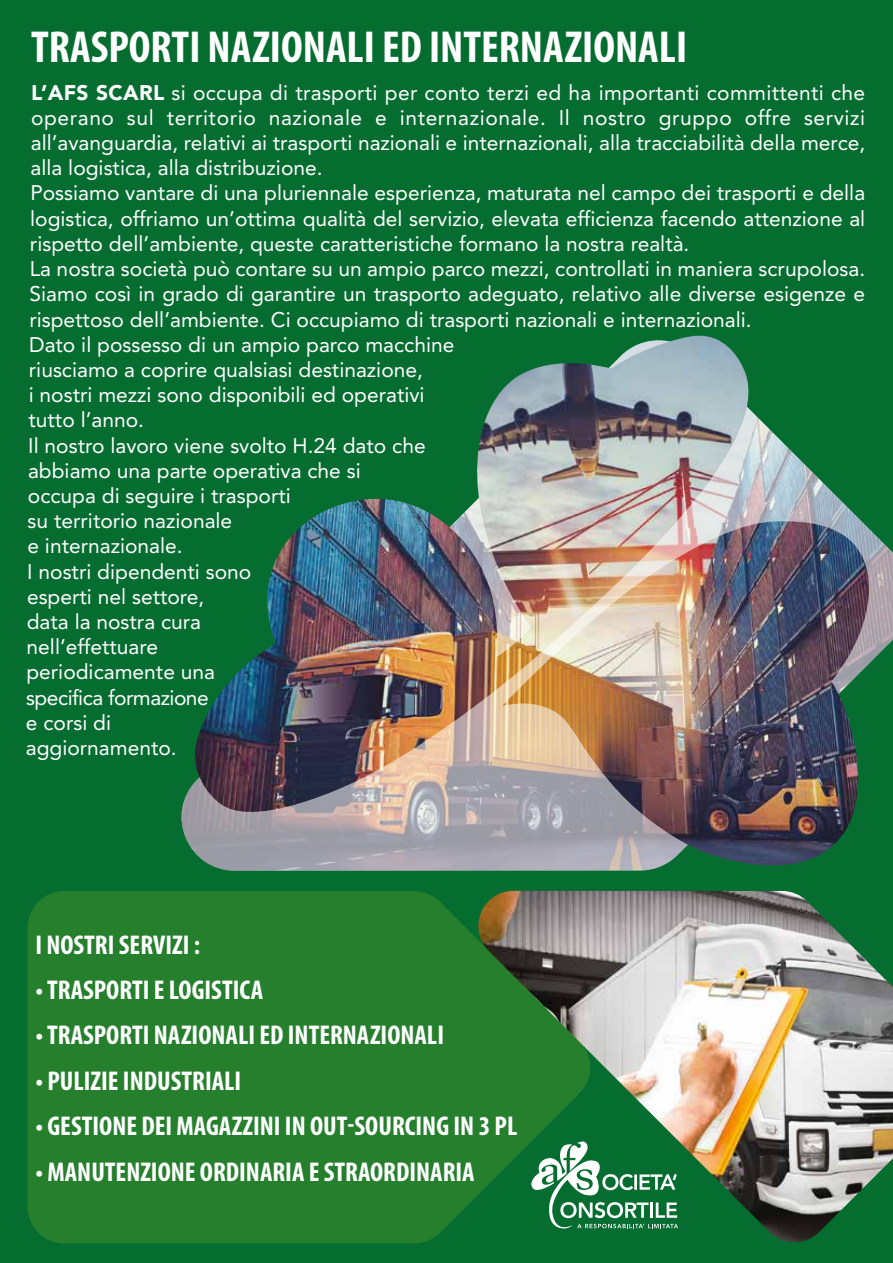
<style>
.page{position:relative;width:893px;height:1263px;background:#066d31}
.page>*{position:absolute;margin:0;border:0;box-sizing:border-box;transform-origin:0 0}
.t1{font:700 condensed 45px "Myriad Pro";color:#fff}
.t2{font:700 condensed 27.3px "Myriad Pro";color:#fff}
.t3{font:21px/25.2px "Avenir";color:#fff}
.s1{font-weight:900}
</style>
<div class="page">
<img style="left:181px;top:340px;width:712px;height:531px">
<img style="left:590px;top:891px;width:303px;height:351px">
<svg style="left:28px;top:891px;width:562px;height:352px;background:#287c30"></svg>
<svg style="left:531px;top:1141px;width:147px;height:88px"></svg>
<h1 class="t1" style="left:31px;top:19px;width:657px">TRASPORTI NAZIONALI ED INTERNAZIONALI</h1>
<p class="t3" style="left:26px;top:80px;width:841px"><span class="s1">L’AFS SCARL</span> si occupa di trasporti per conto terzi ed ha importanti committenti che operano sul territorio nazionale e internazionale. Il nostro gruppo offre servizi all’avanguardia, relativi ai trasporti nazionali e internazionali, alla tracciabilità della merce, alla logistica, alla distribuzione.<br>Possiamo vantare di una pluriennale esperienza, maturata nel campo dei trasporti e della logistica, offriamo un’ottima qualità del servizio, elevata efficienza facendo attenzione al rispetto dell’ambiente, queste caratteristiche formano la nostra realtà.<br>La nostra società può contare su un ampio parco mezzi, controllati in maniera scrupolosa.<br>Siamo così in grado di garantire un trasporto adeguato, relativo alle diverse esigenze e rispettoso dell’ambiente. Ci occupiamo di trasporti nazionali e internazionali.<br>Dato il possesso di un ampio parco macchine<br>riusciamo a coprire qualsiasi destinazione,<br>i nostri mezzi sono disponibili ed operativi<br>tutto l’anno.<br>Il nostro lavoro viene svolto H.24 dato che<br>abbiamo una parte operativa che si<br>occupa di seguire i trasporti<br>su territorio nazionale<br>e internazionale.<br>I nostri dipendenti sono<br>esperti nel settore,<br>data la nostra cura<br>nell’effettuare<br>periodicamente una<br>specifica formazione<br>e corsi di<br>aggiornamento.</p>
<h2 class="t2" style="left:35px;top:927px;width:166px">I NOSTRI SERVIZI :</h2>
<h2 class="t2" style="left:35px;top:973px;width:229px">• TRASPORTI E LOGISTICA</h2>
<h2 class="t2" style="left:35px;top:1018px;width:410px">• TRASPORTI NAZIONALI ED INTERNAZIONALI</h2>
<h2 class="t2" style="left:35px;top:1064px;width:207px">• PULIZIE INDUSTRIALI</h2>
<h2 class="t2" style="left:35px;top:1109px;width:484px">• GESTIONE DEI MAGAZZINI IN OUT-SOURCING IN 3 PL</h2>
<h2 class="t2" style="left:35px;top:1154px;width:441px">• MANUTENZIONE ORDINARIA E STRAORDINARIA</h2>
</div>
